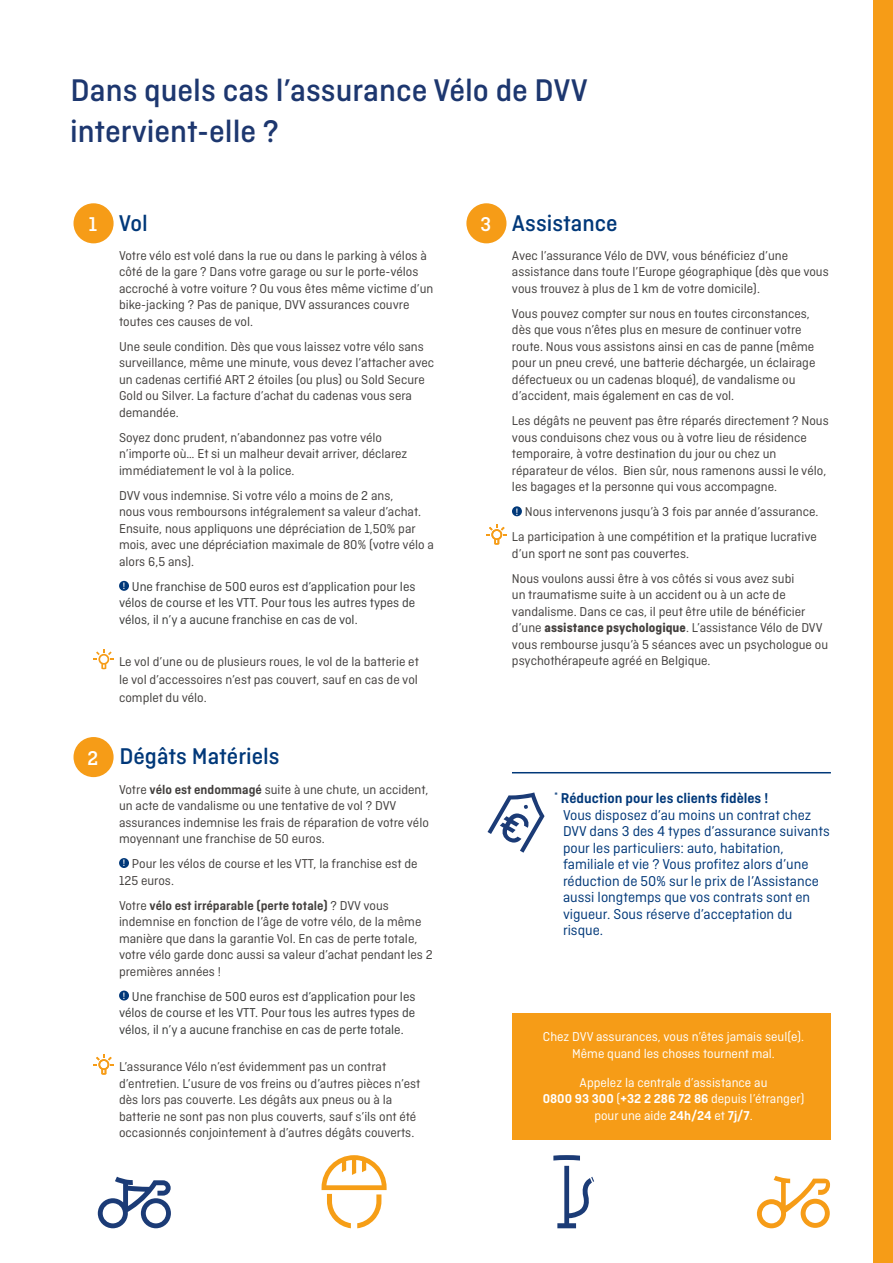
<style>
.page{position:relative;width:893px;height:1263px;background:#fff}
.page>*{position:absolute;margin:0;border:0;box-sizing:border-box;transform-origin:0 0}
.t1{font:500 33px/40.5px "Ciutadella";color:#1d376f}
.t2{font:500 24px "Ciutadella";color:#003879}
.t3{font:500 21px "Ciutadella Slab";color:#fff}
.t4{font:15px/16.5px "Ciutadella";color:#003879}
.t5{font:13.5px/16.5px "Ciutadella";color:#423f3d}
.t6{font:13.5px/16.5px "Ciutadella";color:#393a39;text-align:justify}
.t7{font:13.5px/16.5px "Ciutadella";color:#fff;text-align:center}
.s1{font-weight:500;font-size:9.75px;color:#fff}
.s2{font-weight:600}
.s3{font-weight:700}
</style>
<div class="page">
<svg style="left:98px;top:1177px;width:73px;height:51px"></svg>
<svg style="left:322px;top:1155px;width:65px;height:73px"></svg>
<svg style="left:553px;top:1155px;width:27px;height:5px"></svg>
<svg style="left:557px;top:1166px;width:37px;height:62px"></svg>
<svg style="left:757px;top:1176px;width:73px;height:52px"></svg>
<div style="left:119px;top:581px;width:10px;height:10px;background:#003879;border-radius:50%"></div>
<div style="left:119px;top:858px;width:10px;height:10px;background:#003879;border-radius:50%"></div>
<div style="left:119px;top:990px;width:10px;height:10px;background:#003879;border-radius:50%"></div>
<div style="left:74px;top:203px;width:40px;height:40px;background:#f69c17;border-radius:50%"></div>
<svg style="left:94px;top:649px;width:20px;height:20px"></svg>
<div style="left:74px;top:737px;width:40px;height:40px;background:#f69c17;border-radius:50%"></div>
<svg style="left:94px;top:1054px;width:20px;height:21px"></svg>
<hr style="left:512px;top:772px;width:319px;height:1px;background:#003879">
<div style="left:512px;top:1014px;width:319px;height:64px;background:#f69c17"></div>
<div style="left:512px;top:1060px;width:319px;height:80px;background:#f69c17"></div>
<div style="left:512px;top:506px;width:10px;height:10px;background:#003879;border-radius:50%"></div>
<div style="left:466px;top:203px;width:40px;height:40px;background:#f69c17;border-radius:50%"></div>
<svg style="left:487px;top:524px;width:20px;height:21px"></svg>
<div style="left:874px;top:0;width:19px;height:1263px;background:#f69c17"></div>
<svg style="left:487px;top:792px;width:58px;height:61px"></svg>
<h1 class="t1" style="left:70px;top:70px;width:519px">Dans quels cas l’assurance Vélo de DVV intervient-elle ?</h1>
<h3 class="t3" style="left:89px;top:213px;width:10px">1</h3>
<h3 class="t3" style="left:88px;top:746px;width:12px">2</h3>
<h2 class="t2" style="left:119px;top:209px;width:31px">Vol</h2>
<p class="t5" style="left:119px;top:247px;width:316px">Votre vélo est volé dans la rue ou dans le parking à vélos à côté de la gare ? Dans votre garage ou sur le porte-vélos accroché à votre voiture ? Ou vous êtes même victime d’un bike-jacking ? Pas de panique, DVV assurances couvre toutes ces causes de vol.</p>
<p class="t5" style="left:119px;top:338px;width:317px">Une seule condition. Dès que vous laissez votre vélo sans surveillance, même une minute, vous devez l’attacher avec un cadenas certifié ART 2 étoiles (ou plus) ou Sold Secure Gold ou Silver. La facture d’achat du cadenas vous sera demandée.</p>
<p class="t5" style="left:119px;top:429px;width:290px">Soyez donc prudent, n’abandonnez pas votre vélo n’importe où… Et si un malheur devait arriver, déclarez immédiatement le vol à la police.</p>
<p class="t5" style="left:119px;top:487px;width:316px">DVV vous indemnise. Si votre vélo a moins de 2 ans,<br>nous vous remboursons intégralement sa valeur d’achat.<br>Ensuite, nous appliquons une dépréciation de 1,50% par mois, avec une dépréciation maximale de 80% (votre vélo a alors 6,5 ans).</p>
<p class="t6" style="left:119px;top:578px;width:298px"><span class="s1">!</span> Une franchise de 500 euros est d’application pour les vélos de course et les VTT. Pour tous les autres types de vélos, il n’y a aucune franchise en cas de vol.</p>
<p class="t5" style="left:119px;top:653px;width:301px;line-height:18px;text-align:justify">Le vol d’une ou de plusieurs roues, le vol de la batterie et le vol d’accessoires n’est pas couvert, sauf en cas de vol complet du vélo.</p>
<h2 class="t2" style="left:120px;top:743px;width:162px">Dégâts Matériels</h2>
<p class="t5" style="left:119px;top:781px;width:311px">Votre <span class="s2">vélo est endommagé</span> suite à une chute, un accident, un acte de vandalisme ou une tentative de vol ? DVV assurances indemnise les frais de réparation de votre vélo moyennant une franchise de 50 euros.</p>
<p class="t5" style="left:119px;top:855px;width:300px"><span class="s1">!</span> Pour les vélos de course et les VTT, la franchise est de<br>125 euros.</p>
<p class="t5" style="left:119px;top:897px;width:315px">Votre <span class="s2">vélo est irréparable (perte totale)</span> ? DVV vous indemnise en fonction de l’âge de votre vélo, de la même manière que dans la garantie Vol. En cas de perte totale, votre vélo garde donc aussi sa valeur d’achat pendant les 2 premières années !</p>
<p class="t6" style="left:119px;top:988px;width:298px"><span class="s1">!</span> Une franchise de 500 euros est d’application pour les vélos de course et les VTT. Pour tous les autres types de vélos, il n’y a aucune franchise en cas de perte totale.</p>
<p class="t5" style="left:119px;top:1059px;width:303px">L’assurance Vélo n’est évidemment pas un contrat d’entretien. L’usure de vos freins ou d’autres pièces n’est dès lors pas couverte. Les dégâts aux pneus ou à la batterie ne sont pas non plus couverts, sauf s’ils ont été occasionnés conjointement à d’autres dégâts couverts.</p>
<h3 class="t3" style="left:481px;top:213px;width:12px">3</h3>
<h2 class="t2" style="left:512px;top:209px;width:107px">Assistance</h2>
<p class="t5" style="left:512px;top:247px;width:318px">Avec l’assurance Vélo de DVV, vous bénéficiez d’une assistance dans toute l’Europe géographique (dès que vous vous trouvez à plus de 1 km de votre domicile).</p>
<p class="t5" style="left:512px;top:305px;width:305px">Vous pouvez compter sur nous en toutes circonstances, dès que vous n’êtes plus en mesure de continuer votre route. Nous vous assistons ainsi en cas de panne (même pour un pneu crevé, une batterie déchargée, un éclairage défectueux ou un cadenas bloqué), de vandalisme ou d’accident, mais également en cas de vol.</p>
<p class="t5" style="left:512px;top:413px;width:318px">Les dégâts ne peuvent pas être réparés directement ? Nous vous conduisons chez vous ou à votre lieu de résidence temporaire, à votre destination du jour ou chez un réparateur de vélos. Bien sûr, nous ramenons aussi le vélo, les bagages et la personne qui vous accompagne.</p>
<p class="t5" style="left:512px;top:499px;width:308px;line-height:25px"><span class="s1">!</span> Nous intervenons jusqu’à 3 fois par année d’assurance.<br>La participation à une compétition et la pratique lucrative</p>
<p class="t5" style="left:512px;top:541px;width:284px;line-height:25px">d’un sport ne sont pas couvertes.<br>Nous voulons aussi être à vos côtés si vous avez subi</p>
<p class="t5" style="left:512px;top:587px;width:318px">un traumatisme suite à un accident ou à un acte de vandalisme. Dans ce cas, il peut être utile de bénéficier d’une <span class="s3">assistance psychologique</span>. L’assistance Vélo de DVV vous rembourse jusqu’à 5 séances avec un psychologue ou psychothérapeute agréé en Belgique.</p>
<p class="t4" style="left:563px;top:790px;width:268px;text-indent:-8px"><sup>*</sup> <span class="s2">Réduction pour les clients fidèles !<br></span>Vous disposez d’au moins un contrat chez DVV dans 3 des 4 types d’assurance suivants pour les particuliers: auto, habitation, familiale et vie ? Vous profitez alors d’une réduction de 50% sur le prix de l’Assistance aussi longtemps que vos contrats sont en vigueur. Sous réserve d’acceptation du risque.</p>
<p class="t7" style="left:543px;top:1028px;width:263px">Chez DVV assurances, vous n’êtes jamais seul(e).<br>Même quand les choses tournent mal.</p>
<p class="t7" style="left:543px;top:1074px;width:263px">Appelez la centrale d’assistance au<br><span class="s2">0800 93 300</span> (<span class="s2">+32 2 286 72 86</span> depuis l’étranger) pour une aide <span class="s2">24h/24</span> et <span class="s2">7j/7</span>.</p>
</div>
